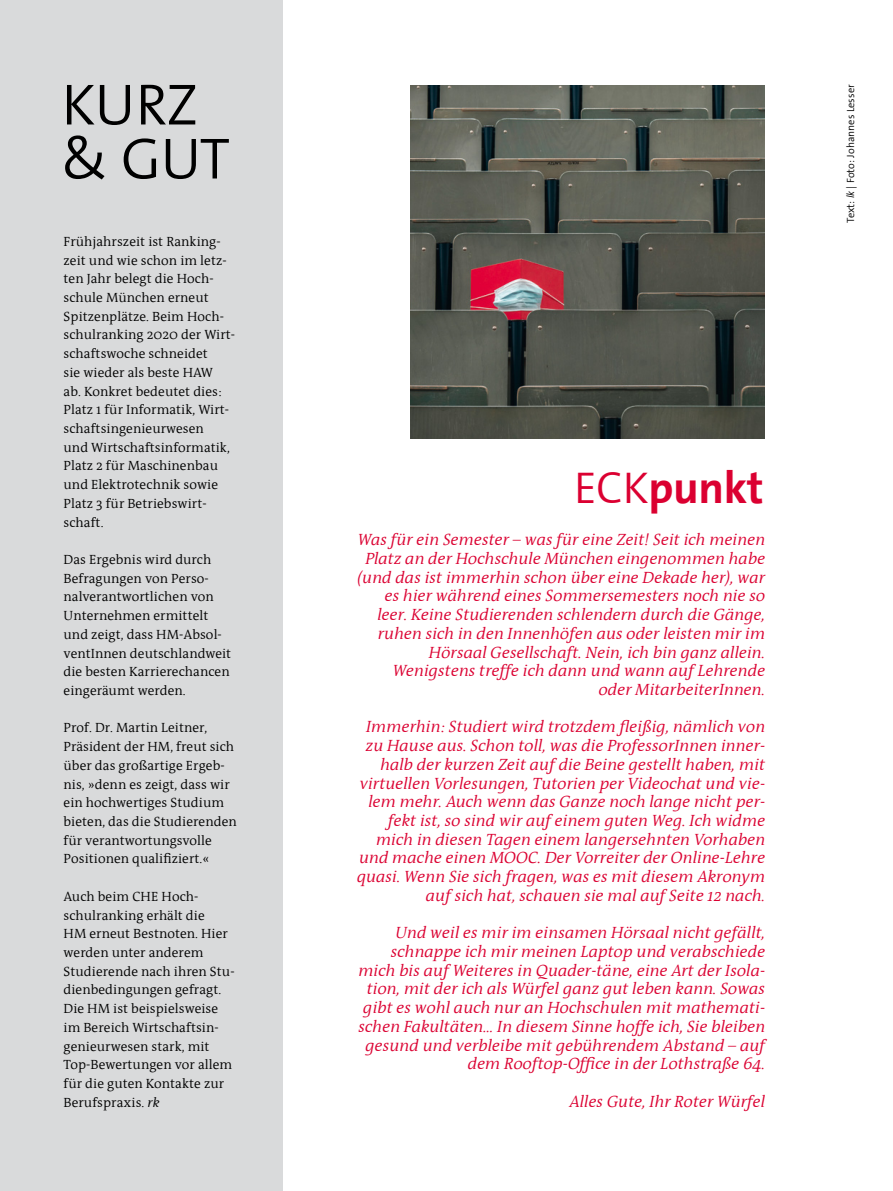
<style>
.page{position:relative;width:893px;height:1191px;background:#fff}
.page>*{position:absolute;margin:0;border:0;box-sizing:border-box;transform-origin:0 0}
.t1{font:58.5px "FHM The Sans";letter-spacing:-.015em;color:#000}
.t2{font:700 45px "FHM The Sans";letter-spacing:-.01em;color:#db0031}
.fließtext_Kopie{font:italic 16.5px/18.8px "FHM Antiqua";letter-spacing:.005em;color:#db0031;text-align:right}
.fließtext{font:13.5px/18.8px "FHM Antiqua";letter-spacing:.005em;color:#000}
.fließtext_Kopie_3{font:10.5px "FHM The Sans";letter-spacing:.005em;color:#000}
.s1{font-style:italic}
.s2{font-weight:400}
</style>
<div class="page">
<div style="left:0;top:0;width:283px;height:1191px;background:#d9dadb"></div>
<img style="left:411px;top:85px;width:353px;height:353px">
<p class="t1" style="left:62px;top:74px;width:138px">KURZ</p>
<p class="t1" style="left:62px;top:128px;width:170px">&amp; GUT</p>
<p class="fließtext" style="left:64px;top:232px;width:173px">Frühjahrszeit ist Ranking&shy;zeit und wie schon im letz&shy;ten Jahr belegt die Hoch&shy;schule München erneut<br>Spitzenplätze. Beim Hoch&shy;schulranking 2020 der Wirt&shy;schaftswoche schneidet<br>sie wieder als beste HAW<br>ab. Konkret bedeutet dies:<br>Platz 1 für Informatik, Wirt&shy;schaftsingenieurwesen<br>und Wirtschaftsinformatik,<br>Platz 2 für Maschinenbau und Elektrotechnik sowie<br>Platz 3 für Betriebswirt&shy;schaft.</p>
<p class="fließtext" style="left:64px;top:550px;width:169px">Das Ergebnis wird durch<br>Befragungen von Perso&shy;nalverantwortlichen von<br>Unternehmen ermittelt und zeigt, dass HM-Absol&shy;ventInnen deutschlandweit die besten Karrierechancen eingeräumt werden.</p>
<p class="fließtext" style="left:64px;top:719px;width:175px">Prof. Dr. Martin Leitner,<br>Präsident der HM, freut sich über das großartige Ergeb&shy;nis, »denn es zeigt, dass wir ein hochwertiges Studium bieten, das die Studierenden für verantwortungsvolle<br>Positionen qualifiziert.«</p>
<p class="fließtext" style="left:64px;top:887px;width:173px">Auch beim CHE Hoch&shy;schulranking erhält die<br>HM erneut Bestnoten. Hier werden unter anderem<br>Studierende nach ihren Stu&shy;dienbedingungen gefragt.<br>Die HM ist beispielsweise im Bereich Wirtschaftsin&shy;genieurwesen stark, mit<br>Top-Bewertungen vor allem für die guten Kontakte zur<br>Berufspraxis. <span class="s1">rk</span></p>
<p class="fließtext_Kopie_3" style="left:845px;top:223px;width:140px;rotate:-90deg">Text: <span class="s1">lk</span> | Foto: Johannes Lesser</p>
<p class="t2" style="left:574px;top:464px;width:191px"><span class="s2">ECK</span>punkt</p>
<p class="fließtext_Kopie" style="left:357px;top:531px;width:409px">Was für ein Semester – was für eine Zeit! Seit ich meinen Platz an der Hochschule München eingenommen habe (und das ist immerhin schon über eine Dekade her), war es hier während eines Sommersemesters noch nie so leer. Keine Studierenden schlendern durch die Gänge, ruhen sich in den Innenhöfen aus oder leisten mir im Hörsaal Gesellschaft. Nein, ich bin ganz allein.<br>Wenigstens treffe ich dann und wann auf Lehrende oder MitarbeiterInnen.</p>
<p class="fließtext_Kopie" style="left:357px;top:718px;width:409px">Immerhin: Studiert wird trotzdem fleißig, nämlich von zu Hause aus. Schon toll, was die ProfessorInnen inner&shy;halb der kurzen Zeit auf die Beine gestellt haben, mit virtuellen Vorlesungen, Tutorien per Videochat und vie&shy;lem mehr. Auch wenn das Ganze noch lange nicht per&shy;fekt ist, so sind wir auf einem guten Weg. Ich widme mich in diesen Tagen einem langersehnten Vorhaben und mache einen MOOC. Der Vorreiter der Online-Lehre quasi. Wenn Sie sich fragen, was es mit diesem Akronym auf sich hat, schauen sie mal auf Seite 12 nach.</p>
<p class="fließtext_Kopie" style="left:358px;top:924px;width:408px">Und weil es mir im einsamen Hörsaal nicht gefällt, schnappe ich mir meinen Laptop und verabschiede mich bis auf Weiteres in Quader-täne, eine Art der Isola&shy;tion, mit der ich als Würfel ganz gut leben kann. Sowas gibt es wohl auch nur an Hochschulen mit mathemati&shy;schen Fakultäten… In diesem Sinne hoffe ich, Sie bleiben gesund und verbleibe mit gebührendem Abstand – auf dem Rooftop-Office in der Lothstraße 64.</p>
<p class="fließtext_Kopie" style="left:569px;top:1092px;width:197px">Alles Gute, Ihr Roter Würfel</p>
</div>
